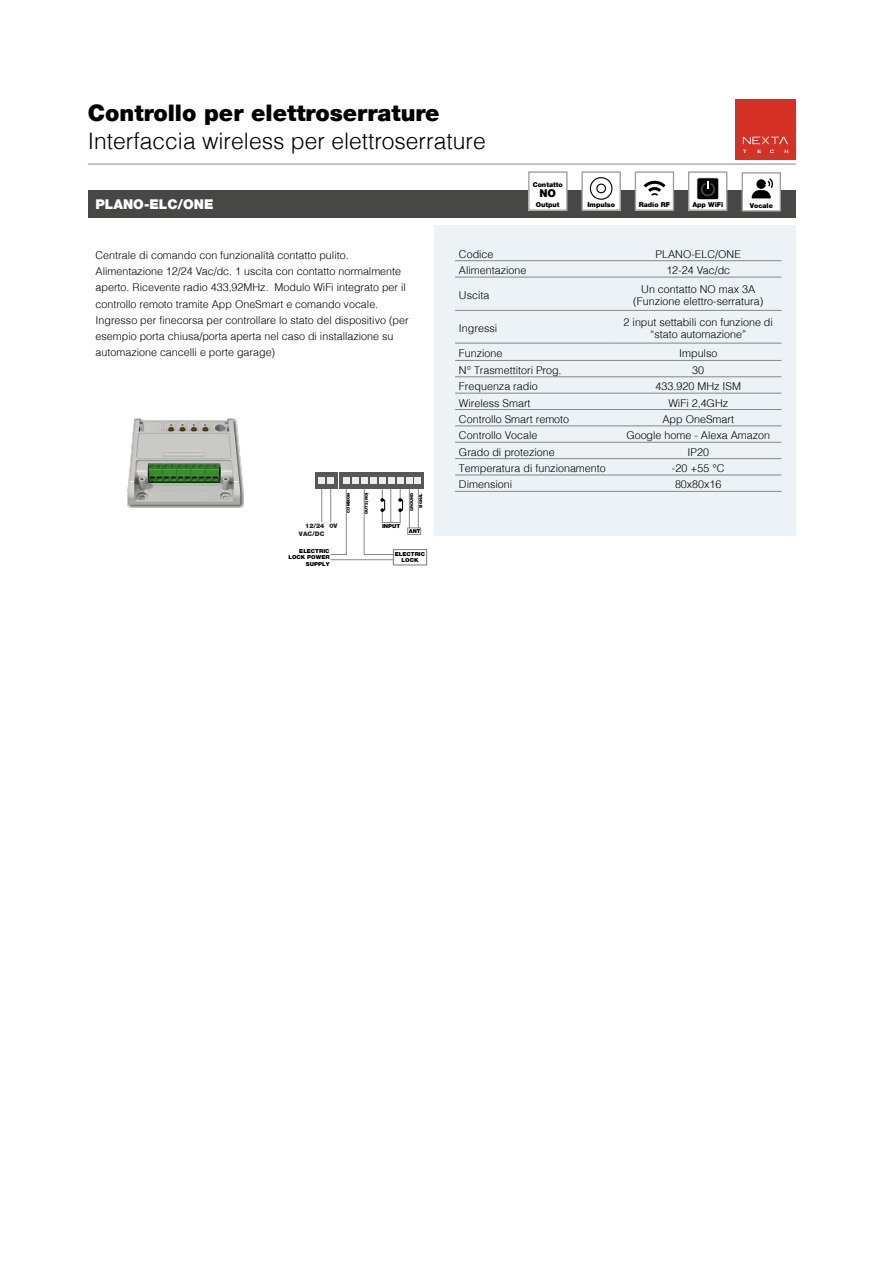
<style>
.page{position:relative;width:893px;height:1263px;background:#fff}
.page>*{position:absolute;margin:0;border:0;box-sizing:border-box;transform-origin:0 0}
.t1{font:300 22.8px "Helv";color:#000}
.t2{font:900 22.8px "Helvetica 95";color:#000}
.t3{font:900 13.35px "Helvetica 95";color:#fff}
.t4{font:300 10.8px/16px "Helv";color:#000;text-align:center}
.t5{font:900 10.8px "Helvetica 95";color:#000}
.t6{font:900 6.75px "Helvetica 95";color:#000}
.t7{font:900 6.3px/7.5px "Helvetica 95";color:#292928;text-align:right}
.t8{font:900 5.4px/6.6px "Helvetica 95";color:#000;text-align:center;scale:1.05 1}
.t9{font:900 5.4px "Helvetica 95";color:#000}
.t10{font:900 3.9px "Helvetica 95";color:#000}
</style>
<div class="page">
<hr style="left:88px;top:164px;width:708px;height:1px;background:#878787">
<div style="left:434px;top:226px;width:362px;height:310px;background:#ecf2f6"></div>
<div style="left:88px;top:191px;width:708px;height:27px;background:#474746"></div>
<img style="left:128px;top:418px;width:116px;height:90px">
<hr style="left:321px;top:489px;width:1px;height:33px;background:#878787">
<hr style="left:330px;top:489px;width:1px;height:33px;background:#878787">
<hr style="left:346px;top:489px;width:1px;height:65px;background:#878787">
<svg style="left:331px;top:554px;width:15px;height:1px"></svg>
<hr style="left:331px;top:559px;width:62px;height:1px;background:#878787">
<svg style="left:364px;top:554px;width:29px;height:1px"></svg>
<hr style="left:364px;top:489px;width:1px;height:65px;background:#878787">
<hr style="left:418px;top:489px;width:1px;height:39px;background:#878787">
<hr style="left:409px;top:489px;width:1px;height:39px;background:#878787">
<div style="left:393px;top:549px;width:34px;height:16px;border:1px solid #878787"></div>
<div style="left:407px;top:527px;width:14px;height:8px;border:1px solid #878787"></div>
<div style="left:315px;top:472px;width:23px;height:17px;background:#575756"></div>
<div style="left:319px;top:477px;width:6px;height:7px;background:#ebebeb"></div>
<div style="left:328px;top:477px;width:6px;height:7px;background:#ebebeb"></div>
<div style="left:339px;top:472px;width:84px;height:17px;background:#575756"></div>
<div style="left:361px;top:477px;width:6px;height:7px;background:#ebebeb"></div>
<div style="left:370px;top:477px;width:6px;height:7px;background:#ebebeb"></div>
<div style="left:379px;top:477px;width:6px;height:7px;background:#ebebeb"></div>
<div style="left:343px;top:477px;width:6px;height:7px;background:#ebebeb"></div>
<div style="left:352px;top:477px;width:6px;height:7px;background:#ebebeb"></div>
<div style="left:388px;top:477px;width:6px;height:7px;background:#ebebeb"></div>
<div style="left:397px;top:477px;width:6px;height:7px;background:#ebebeb"></div>
<div style="left:406px;top:477px;width:6px;height:7px;background:#ebebeb"></div>
<div style="left:415px;top:477px;width:6px;height:7px;background:#ebebeb"></div>
<svg style="left:380px;top:489px;width:23px;height:34px"></svg>
<hr style="left:455px;top:260px;width:160px;height:1px;background:#878787">
<hr style="left:615px;top:260px;width:166px;height:1px;background:#878787">
<hr style="left:455px;top:277px;width:160px;height:1px;background:#878787">
<hr style="left:615px;top:277px;width:166px;height:1px;background:#878787">
<hr style="left:455px;top:310px;width:160px;height:1px;background:#878787">
<hr style="left:615px;top:310px;width:166px;height:1px;background:#878787">
<hr style="left:455px;top:343px;width:160px;height:1px;background:#878787">
<hr style="left:615px;top:343px;width:166px;height:1px;background:#878787">
<hr style="left:455px;top:360px;width:160px;height:1px;background:#878787">
<hr style="left:615px;top:360px;width:166px;height:1px;background:#878787">
<hr style="left:455px;top:376px;width:160px;height:1px;background:#878787">
<hr style="left:615px;top:376px;width:166px;height:1px;background:#878787">
<hr style="left:455px;top:393px;width:160px;height:1px;background:#878787">
<hr style="left:615px;top:393px;width:166px;height:1px;background:#878787">
<hr style="left:455px;top:409px;width:160px;height:1px;background:#878787">
<hr style="left:615px;top:409px;width:166px;height:1px;background:#878787">
<hr style="left:455px;top:426px;width:160px;height:1px;background:#878787">
<hr style="left:615px;top:426px;width:166px;height:1px;background:#878787">
<hr style="left:455px;top:442px;width:160px;height:1px;background:#878787">
<hr style="left:615px;top:442px;width:166px;height:1px;background:#878787">
<hr style="left:455px;top:458px;width:160px;height:1px;background:#878787">
<hr style="left:615px;top:458px;width:166px;height:1px;background:#878787">
<hr style="left:455px;top:475px;width:160px;height:1px;background:#878787">
<hr style="left:615px;top:475px;width:166px;height:1px;background:#878787">
<hr style="left:455px;top:491px;width:160px;height:1px;background:#878787">
<hr style="left:615px;top:491px;width:166px;height:1px;background:#878787">
<div style="left:689px;top:172px;width:38px;height:38px;background:#fff"></div>
<div style="left:688px;top:171px;width:39px;height:40px;border:1px solid #9d9d9c"></div>
<div style="left:742px;top:173px;width:38px;height:38px;background:#fff"></div>
<div style="left:742px;top:172px;width:39px;height:40px;border:1px solid #9d9d9c"></div>
<svg style="left:752px;top:178px;width:22px;height:20px"></svg>
<div style="left:697px;top:178px;width:22px;height:22px;background:#000;border-radius:2px"></div>
<div style="left:697px;top:178px;width:22px;height:22px;border:1px solid #fff;border-radius:2px"></div>
<svg style="left:701px;top:181px;width:14px;height:15px"></svg>
<div style="left:529px;top:172px;width:38px;height:38px;background:#fff"></div>
<div style="left:528px;top:171px;width:40px;height:40px;border:1px solid #9d9d9c"></div>
<div style="left:582px;top:172px;width:38px;height:38px;background:#fff"></div>
<div style="left:581px;top:171px;width:40px;height:40px;border:1px solid #9d9d9c"></div>
<div style="left:590px;top:177px;width:22px;height:23px;border:1px solid #000;border-radius:50%"></div>
<div style="left:635px;top:172px;width:38px;height:38px;background:#fff"></div>
<div style="left:635px;top:171px;width:39px;height:40px;border:1px solid #9d9d9c"></div>
<svg style="left:644px;top:180px;width:22px;height:16px"></svg>
<div style="left:596px;top:184px;width:10px;height:9px;border:1px solid #000;border-radius:50%"></div>
<div style="left:735px;top:99px;width:61px;height:60px;background:#d53125"></div>
<svg style="left:743px;top:137px;width:45px;height:7px"></svg>
<h1 class="t2" style="left:88px;top:100px;width:353px">Controllo per elettroserrature</h1>
<h1 class="t1" style="left:88px;top:127px;width:399px">Interfaccia wireless per elettroserrature</h1>
<p class="t3" style="left:96px;top:196px;width:120px">PLANO-ELC/ONE</p>
<p class="t6" style="left:533px;top:180px;width:32px">Contatto</p>
<p class="t5" style="left:539px;top:187px;width:18px">NO</p>
<p class="t6" style="left:536px;top:201px;width:25px">Output</p>
<p class="t6" style="left:587px;top:201px;width:29px">Impulso</p>
<p class="t6" style="left:639px;top:201px;width:33px">Radio RF</p>
<p class="t6" style="left:692px;top:201px;width:32px">App WiFi</p>
<p class="t6" style="left:750px;top:202px;width:25px">Vocale</p>
<p class="t4" style="left:96px;top:247px;width:315px;text-align:left">Centrale di comando con funzionalità contatto pulito.<br>Alimentazione 12/24 Vac/dc. 1 uscita con contatto normalmente aperto. Ricevente radio 433,92MHz. Modulo WiFi integrato per il controllo remoto tramite App OneSmart e comando vocale.<br>Ingresso per finecorsa per controllare lo stato del dispositivo (per esempio porta chiusa/porta aperta nel caso di installazione su automazione cancelli e porte garage)</p>
<p class="t7" style="left:299px;top:522px;width:27px">12/24<br>VAC/DC</p>
<p class="t7" style="left:329px;top:522px;width:10px">0V</p>
<p class="t8" style="left:288px;top:548px;width:41px;text-align:right">ELECTRIC<br>LOCK POWER<br>SUPPLY</p>
<p class="t10" style="left:346px;top:512px;width:21px;rotate:-90deg">COMMON</p>
<p class="t10" style="left:364px;top:514px;width:23px;rotate:-90deg">OUT2 (NO)</p>
<p class="t8" style="left:382px;top:523px;width:19px">INPUT</p>
<p class="t10" style="left:409px;top:511px;width:19px;rotate:-90deg">GROUND</p>
<p class="t10" style="left:418px;top:508px;width:17px;rotate:-90deg">SIGNAL</p>
<p class="t9" style="left:409px;top:528px;width:13px">ANT</p>
<p class="t8" style="left:395px;top:550px;width:30px">ELECTRIC<br>LOCK</p>
<p class="t4" style="left:459px;top:246px;width:36px">Codice</p>
<p class="t4" style="left:656px;top:246px;width:87px">PLANO-ELC/ONE</p>
<p class="t4" style="left:459px;top:262px;width:69px">Alimentazione</p>
<p class="t4" style="left:666px;top:262px;width:65px">12-24 Vac/dc</p>
<p class="t4" style="left:459px;top:287px;width:32px">Uscita</p>
<p class="t4" style="left:633px;top:283px;width:131px;line-height:12.1px">Un contatto NO max 3A (Funzione elettro-serratura)</p>
<p class="t4" style="left:459px;top:320px;width:40px">Ingressi</p>
<p class="t4" style="left:624px;top:316px;width:151px;line-height:12.1px">2 input settabili con funzione di “stato automazione”</p>
<p class="t4" style="left:459px;top:345px;width:45px">Funzione</p>
<p class="t4" style="left:679px;top:345px;width:40px">Impulso</p>
<p class="t4" style="left:459px;top:362px;width:104px">N° Trasmettitori Prog.</p>
<p class="t4" style="left:692px;top:362px;width:13px">30</p>
<p class="t4" style="left:459px;top:378px;width:80px">Frequenza radio</p>
<p class="t4" style="left:656px;top:378px;width:87px">433.920 MHz ISM</p>
<p class="t4" style="left:459px;top:394px;width:73px">Wireless Smart</p>
<p class="t4" style="left:668px;top:394px;width:61px">WiFi 2,4GHz</p>
<p class="t4" style="left:459px;top:411px;width:112px">Controllo Smart remoto</p>
<p class="t4" style="left:662px;top:411px;width:73px">App OneSmart</p>
<p class="t4" style="left:459px;top:427px;width:80px">Controllo Vocale</p>
<p class="t4" style="left:626px;top:427px;width:145px">Google home - Alexa Amazon</p>
<p class="t4" style="left:459px;top:444px;width:97px">Grado di protezione</p>
<p class="t4" style="left:687px;top:444px;width:23px">IP20</p>
<p class="t4" style="left:459px;top:460px;width:148px">Temperatura di funzionamento</p>
<p class="t4" style="left:672px;top:460px;width:54px">-20 +55 °C</p>
<p class="t4" style="left:459px;top:476px;width:55px">Dimensioni</p>
<p class="t4" style="left:675px;top:476px;width:48px">80x80x16</p>
</div>
